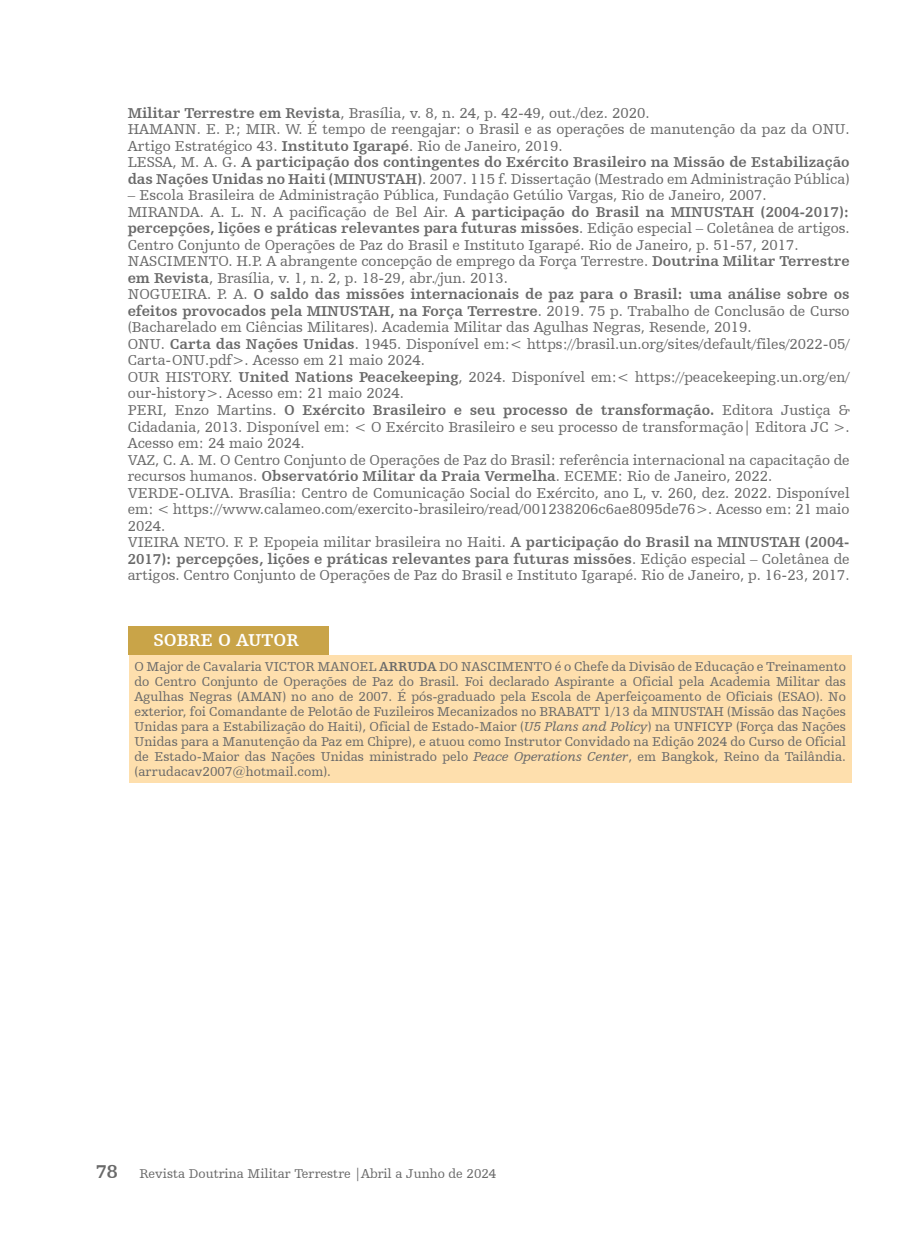
<style>
.page{position:relative;width:915px;height:1234px;background:#fff}
.page>*{position:absolute;margin:0;border:0;box-sizing:border-box;transform-origin:0 0}
.editorial{font:700 18px "Humanist Slabserif 712 BT";color:#fff}
.t1{font:15px/16.5px "Humanist Slabserif 712 BT";color:#696969}
.t2{font:700 15px/16.5px "Humanist Slabserif 712 BT";color:#696969}
.t3{font:13.5px/15px "Humanist Slabserif 712 BT";color:#696969;text-align:justify}
.t4{font:13.35px "Humanist Slabserif 712 BT";color:#696969}
.s1{font-weight:700}
.s2{font-weight:400}
.s3{font-style:italic}
.s4{font-weight:700;font-size:19.5px}
</style>
<div class="page">
<div style="left:129px;top:655px;width:721px;height:127px;background:#fedfad"></div>
<div style="left:129px;top:626px;width:200px;height:29px;background:#c9a448"></div>
<p class="t1" style="left:128px;top:104px;width:523px"><span class="s1">Militar Terrestre em Revista</span>, Brasília, v. 8, n. 24, p. 42-49, out./dez. 2020.</p>
<p class="t1" style="left:128px;top:121px;width:723px">HAMANN. E. P.; MIR. W. É tempo de reengajar: o Brasil e as operações de manutenção da paz da ONU.<br>Artigo Estratégico 43. <span class="s1">Instituto Igarapé</span>. Rio de Janeiro, 2019.</p>
<p class="t2" style="left:128px;top:154px;width:723px"><span class="s2">LESSA, M. A. G.</span> A participação dos contingentes do Exército Brasileiro na Missão de Estabilização das Nações Unidas no Haiti (MINUSTAH)<span class="s2">. 2007. 115 f. Dissertação (Mestrado em Administração Pública)</span></p>
<p class="t1" style="left:128px;top:187px;width:640px">– Escola Brasileira de Administração Pública, Fundação Getúlio Vargas, Rio de Janeiro, 2007.</p>
<p class="t1" style="left:128px;top:203px;width:723px;text-align:justify">MIRANDA. A. L. N. A pacificação de Bel Air. <span class="s1">A participação do Brasil na MINUSTAH (2004-2017): percepções, lições e práticas relevantes para futuras missões</span>. Edição especial – Coletânea de artigos.<br>Centro Conjunto de Operações de Paz do Brasil e Instituto Igarapé. Rio de Janeiro, p. 51-57, 2017.</p>
<p class="t1" style="left:128px;top:253px;width:723px">NASCIMENTO. H.P. A abrangente concepção de emprego da Força Terrestre. <span class="s1">Doutrina Militar Terrestre em Revista</span>, Brasília, v. 1, n. 2, p. 18-29, abr./jun. 2013.</p>
<p class="t1" style="left:128px;top:286px;width:723px;text-align:justify">NOGUEIRA. P. A. <span class="s1">O saldo das missões internacionais de paz para o Brasil: uma análise sobre os efeitos provocados pela MINUSTAH, na Força Terrestre</span>. 2019. 75 p. Trabalho de Conclusão de Curso (Bacharelado em Ciências Militares). Academia Militar das Agulhas Negras, Resende, 2019.</p>
<p class="t1" style="left:128px;top:335px;width:723px">ONU. <span class="s1">Carta das Nações Unidas</span>. 1945. Disponível em:&lt; https://brasil.un.org/sites/default/files/2022-05/<br>Carta-ONU.pdf&gt;. Acesso em 21 maio 2024.</p>
<p class="t1" style="left:128px;top:368px;width:723px">OUR HISTORY. <span class="s1">United Nations Peacekeeping</span>, 2024. Disponível em:&lt; https://peacekeeping.un.org/en/ our-history&gt;. Acesso em: 21 maio 2024.</p>
<p class="t1" style="left:128px;top:401px;width:723px;text-align:justify">PERI, Enzo Martins. <span class="s1">O Exército Brasileiro e seu processo de transformação.</span> Editora Justiça &amp; Cidadania, 2013. Disponível em: &lt; O Exército Brasileiro e seu processo de transformação| Editora JC &gt;.<br>Acesso em: 24 maio 2024.</p>
<p class="t1" style="left:128px;top:451px;width:723px">VAZ, C. A. M. O Centro Conjunto de Operações de Paz do Brasil: referência internacional na capacitação de recursos humanos. <span class="s1">Observatório Militar da Praia Vermelha</span>. ECEME: Rio de Janeiro, 2022.</p>
<p class="t1" style="left:128px;top:484px;width:723px;text-align:justify">VERDE-OLIVA. Brasília: Centro de Comunicação Social do Exército, ano L, v. 260, dez. 2022. Disponível em: &lt; https://www.calameo.com/exercito-brasileiro/read/001238206c6ae8095de76&gt;. Acesso em: 21 maio 2024.</p>
<p class="t1" style="left:128px;top:533px;width:723px;text-align:justify">VIEIRA NETO. F. P. Epopeia militar brasileira no Haiti. <span class="s1">A participação do Brasil na MINUSTAH (2004- 2017): percepções, lições e práticas relevantes para futuras missões</span>. Edição especial – Coletânea de artigos. Centro Conjunto de Operações de Paz do Brasil e Instituto Igarapé. Rio de Janeiro, p. 16-23, 2017.</p>
<p class="editorial" style="left:153px;top:629px;width:147px">SOBRE O AUTOR</p>
<p class="t3" style="left:134px;top:658px;width:712px">O Major de Cavalaria VICTOR MANOEL <span class="s1">ARRUDA</span> DO NASCIMENTO é o Chefe da Divisão de Educação e Treinamento do Centro Conjunto de Operações de Paz do Brasil. Foi declarado Aspirante a Oficial pela Academia Militar das Agulhas Negras (AMAN) no ano de 2007. É pós-graduado pela Escola de Aperfeiçoamento de Oficiais (ESAO). No exterior, foi Comandante de Pelotão de Fuzileiros Mecanizados no BRABATT 1/13 da MINUSTAH (Missão das Nações Unidas para a Estabilização do Haiti), Oficial de Estado-Maior (<span class="s3">U5 Plans and Policy</span>) na UNFICYP (Força das Nações Unidas para a Manutenção da Paz em Chipre), e atuou como Instrutor Convidado na Edição 2024 do Curso de Oficial de Estado-Maior das Nações Unidas ministrado pelo <span class="s3">Peace Operations Center</span>, em Bangkok, Reino da Tailândia. (arrudacav2007@hotmail.com).</p>
<p class="t4" style="left:96px;top:1164px;width:402px"><span class="s4">78</span> Revista Doutrina Militar Terrestre |Abril a Junho de 2024</p>
</div>
